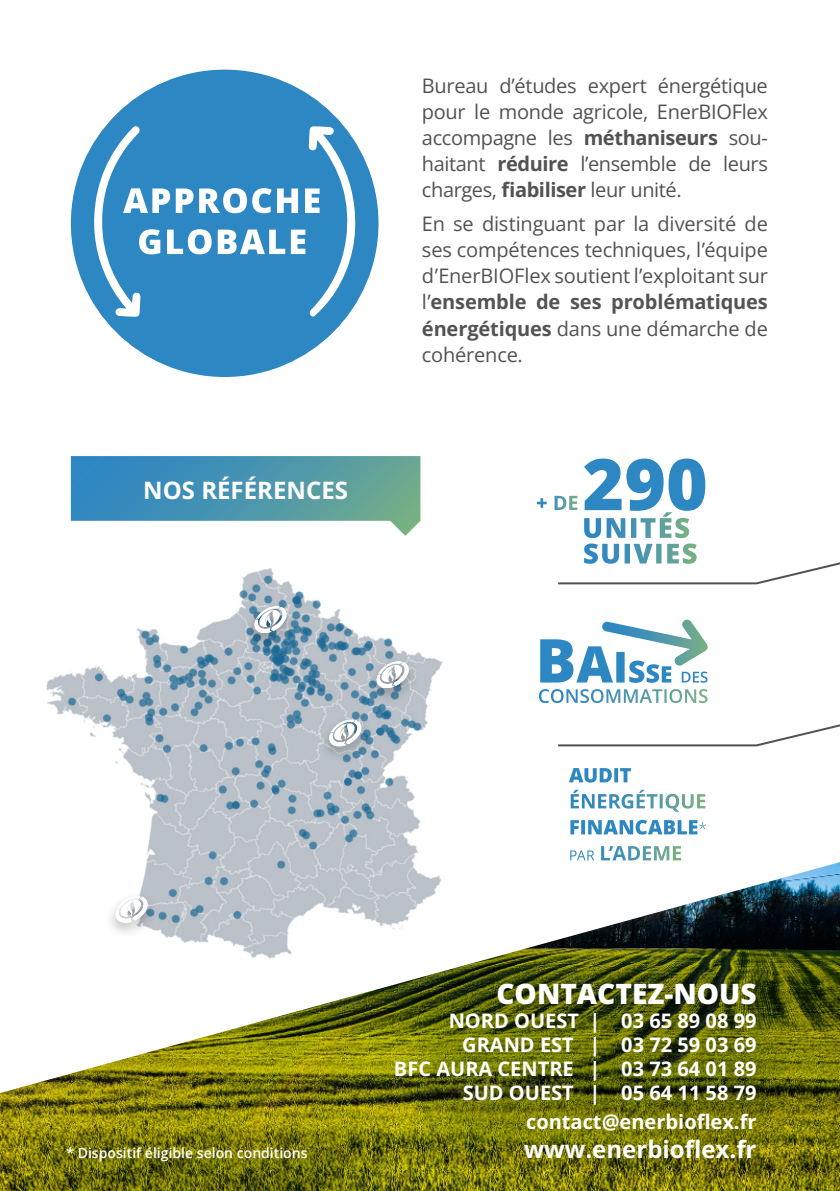
<style>
.page{position:relative;width:840px;height:1191px;background:#fff}
.page>*{position:absolute;margin:0;border:0;box-sizing:border-box;transform-origin:0 0}
.t1{font:800 28px "Open Sans";color:#fff}
.t2{font:700 24px "Open Sans";color:#fff}
.t3{font:20px/26px "Open Sans";letter-spacing:-.02em;color:#515253;text-align:justify}
.t4{font:700 20px/24px "Open Sans";color:#fff;text-align:right}
.t5{font:600 14px "Open Sans";color:#fff}
.s1{font-weight:700}
.s2{font-weight:700;color:#525453}
</style>
<div class="page">
<img style="left:46px;top:568px;width:397px;height:294px">
<img style="left:0;top:862px;width:839px;height:329px">
<svg style="left:408px;top:993px;width:378px;height:166px;background:#606505"></svg>
<svg style="left:71px;top:456px;width:349px;height:80px"></svg>
<svg style="left:8px;top:1117px;width:378px;height:74px;background:#767405"></svg>
<div style="left:71px;top:70px;width:307px;height:307px;background:#2d87c2;border-radius:50%"></div>
<svg style="left:93px;top:126px;width:264px;height:191px"></svg>
<svg style="left:558px;top:724px;width:281px;height:23px"></svg>
<div style="left:244px;top:601px;width:53px;height:48px;background:#231f20;opacity:.35"></div>
<svg style="left:254px;top:606px;width:34px;height:28px"></svg>
<div style="left:366px;top:657px;width:53px;height:47px;background:#231f20;opacity:.35"></div>
<svg style="left:376px;top:661px;width:34px;height:28px"></svg>
<div style="left:319px;top:715px;width:52px;height:47px;background:#231f20;opacity:.35"></div>
<svg style="left:329px;top:719px;width:34px;height:28px"></svg>
<div style="left:105px;top:891px;width:53px;height:48px;background:#231f20;opacity:.35"></div>
<svg style="left:115px;top:896px;width:35px;height:28px"></svg>
<svg style="left:570px;top:846px;width:110px;height:14px"></svg>
<svg style="left:570px;top:820px;width:135px;height:14px"></svg>
<svg style="left:572px;top:789px;width:133px;height:23px"></svg>
<svg style="left:569px;top:768px;width:61px;height:14px"></svg>
<svg style="left:539px;top:689px;width:168px;height:14px"></svg>
<svg style="left:540px;top:619px;width:167px;height:64px"></svg>
<svg style="left:536px;top:458px;width:303px;height:127px"></svg>
<p class="t2" style="left:143px;top:474px;width:206px">NOS RÉFÉRENCES</p>
<p class="t3" style="left:421px;top:73px;width:347px">Bureau d’études expert énergétique pour le monde agricole, EnerBIOFlex accompagne les <span class="s1">méthaniseurs</span> sou&shy;haitant <span class="s1">réduire</span> l’ensemble de leurs charges, <span class="s1">fiabiliser</span> leur unité.</p>
<p class="t3" style="left:421px;top:211px;width:347px">En se distinguant par la diversité de ses compétences techniques, l’équipe d’EnerBIOFlex soutient l’exploitant sur l’<span class="s2">ensemble de ses problématiques énergétiques</span> dans une démarche de cohérence.</p>
<p class="t1" style="left:496px;top:974px;width:261px">CONTACTEZ-NOUS</p>
<p class="t4" style="left:448px;top:1008px;width:309px">NORD OUEST | 03 65 89 08 99</p>
<p class="t4" style="left:394px;top:1032px;width:364px">GRAND EST | 03 72 59 03 69<br>BFC AURA CENTRE | 03 73 64 01 89</p>
<p class="t4" style="left:462px;top:1080px;width:295px">SUD OUEST | 05 64 11 58 79</p>
<p class="t4" style="left:525px;top:1109px;width:232px">contact@enerbioflex.fr</p>
<p class="t5" style="left:66px;top:1143px;width:242px">* Dispositif éligible selon conditions</p>
<p class="t2" style="left:523px;top:1132px;width:234px">www.enerbioflex.fr</p>
</div>
